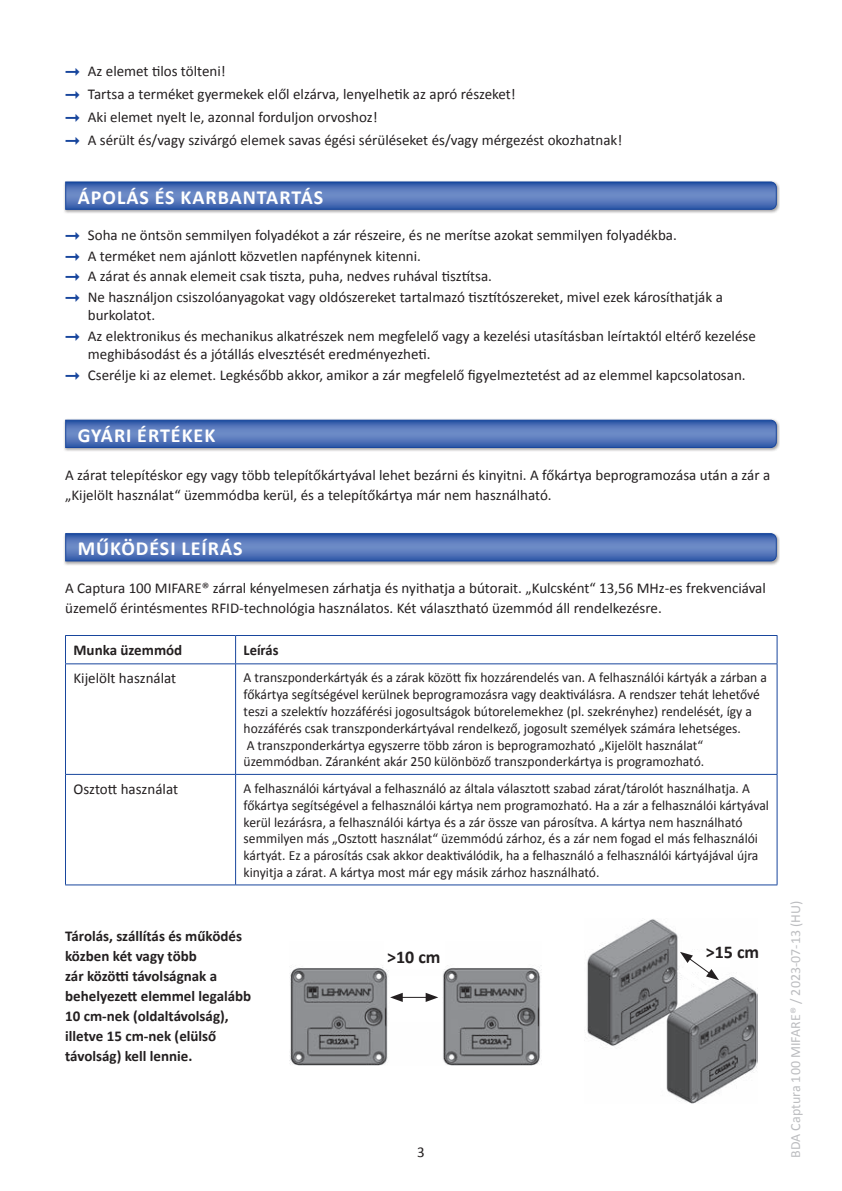
<style>
.page{position:relative;width:842px;height:1191px;background:#fff}
.page>*{position:absolute;margin:0;border:0;box-sizing:border-box;transform-origin:0 0}
.t1{font:700 20px "Calibri";letter-spacing:.05em;color:#fff}
.t2{font:700 18px "Calibri";color:#231f20}
.t3{font:15px/20.8px "Calibri";color:#231f20}
.t4{font:700 15px/20px "Calibri";color:#231f20}
.t5{font:14px/16.8px "Calibri";color:#231f20}
.t6{font:14px "Calibri";color:#bcbdc0}
</style>
<div class="page">
<div style="left:63px;top:418px;width:717px;height:34px;background:#231f20;opacity:.4"></div>
<svg style="left:65px;top:419px;width:712px;height:29px"></svg>
<div style="left:63px;top:180px;width:717px;height:34px;background:#231f20;opacity:.4"></div>
<svg style="left:65px;top:181px;width:712px;height:29px"></svg>
<div style="left:63px;top:532px;width:717px;height:34px;background:#231f20;opacity:.4"></div>
<svg style="left:65px;top:532px;width:712px;height:30px"></svg>
<svg style="left:236px;top:664px;width:541px;height:220px"></svg>
<svg style="left:65px;top:636px;width:1px;height:27px"></svg>
<hr style="left:65px;top:635px;width:171px;height:1px;background:#18469d">
<hr style="left:236px;top:635px;width:541px;height:1px;background:#18469d">
<svg style="left:235px;top:636px;width:1px;height:27px"></svg>
<svg style="left:777px;top:636px;width:1px;height:27px"></svg>
<hr style="left:65px;top:664px;width:1px;height:110px;background:#18469d">
<hr style="left:65px;top:774px;width:1px;height:110px;background:#18469d">
<hr style="left:65px;top:663px;width:171px;height:1px;background:#18469d">
<hr style="left:65px;top:774px;width:171px;height:1px;background:#18469d">
<hr style="left:65px;top:884px;width:171px;height:1px;background:#18469d">
<hr style="left:235px;top:664px;width:1px;height:110px;background:#18469d">
<hr style="left:235px;top:774px;width:1px;height:110px;background:#18469d">
<hr style="left:236px;top:663px;width:541px;height:1px;background:#18469d">
<hr style="left:777px;top:664px;width:1px;height:110px;background:#18469d">
<hr style="left:777px;top:774px;width:1px;height:110px;background:#18469d">
<hr style="left:236px;top:774px;width:541px;height:1px;background:#18469d">
<hr style="left:236px;top:884px;width:541px;height:1px;background:#18469d">
<img style="left:289px;top:965px;width:252px;height:100px">
<div style="left:384px;top:939px;width:60px;height:30px;background:#fff"></div>
<div style="left:390px;top:976px;width:51px;height:45px;background:#fff"></div>
<svg style="left:390px;top:992px;width:48px;height:10px"></svg>
<img style="left:587px;top:919px;width:171px;height:184px">
<div style="left:685px;top:952px;width:45px;height:15px;background:#fff"></div>
<svg style="left:677px;top:951px;width:42px;height:40px"></svg>
<p class="t3" style="left:88px;top:59px;width:536px;line-height:22.8px">Az elemet tilos tölteni!<br>Tartsa a terméket gyermekek elől elzárva, lenyelhetik az apró részeket!<br>Aki elemet nyelt le, azonnal forduljon orvoshoz!<br>A sérült és/vagy szivárgó elemek savas égési sérüléseket és/vagy mérgezést okozhatnak!</p>
<h1 class="t1" style="left:78px;top:185px;width:247px">ÁPOLÁS ÉS KARBANTARTÁS</h1>
<p class="t3" style="left:88px;top:224px;width:636px">Soha ne öntsön semmilyen folyadékot a zár részeire, és ne merítse azokat semmilyen folyadékba.<br>A terméket nem ajánlott közvetlen napfénynek kitenni.<br>A zárat és annak elemeit csak tiszta, puha, nedves ruhával tisztítsa.<br>Ne használjon csiszolóanyagokat vagy oldószereket tartalmazó tisztítószereket, mivel ezek károsíthatják a</p>
<p class="t3" style="left:88px;top:304px;width:669px">burkolatot.<br>Az elektronikus és mechanikus alkatrészek nem megfelelő vagy a kezelési utasításban leírtaktól eltérő kezelése</p>
<p class="t3" style="left:88px;top:343px;width:659px">meghibásodást és a jótállás elvesztését eredményezheti.<br>Cserélje ki az elemet. Legkésőbb akkor, amikor a zár megfelelő figyelmeztetést ad az elemmel kapcsolatosan.</p>
<h1 class="t1" style="left:78px;top:423px;width:139px">GYÁRI ÉRTÉKEK</h1>
<p class="t3" style="left:65px;top:464px;width:706px;line-height:20px">A zárat telepítéskor egy vagy több telepítőkártyával lehet bezárni és kinyitni. A főkártya beprogramozása után a zár a „Kijelölt használat“ üzemmódba kerül, és a telepítőkártya már nem használható.</p>
<h1 class="t1" style="left:78px;top:536px;width:166px">MŰKÖDÉSI LEÍRÁS</h1>
<p class="t3" style="left:65px;top:577px;width:702px;line-height:20px">A Captura 100 MIFARE® zárral kényelmesen zárhatja és nyithatja a bútorait. „Kulcsként“ 13,56 MHz-es frekvenciával üzemelő érintésmentes RFID-technológia használatos. Két választható üzemmód áll rendelkezésre.</p>
<p class="t4" style="left:73px;top:639px;width:110px">Munka üzemmód</p>
<p class="t4" style="left:244px;top:639px;width:36px">Leírás</p>
<p class="t3" style="left:73px;top:667px;width:104px">Kijelölt használat</p>
<p class="t5" style="left:244px;top:668px;width:525px">A transzponderkártyák és a zárak között fix hozzárendelés van. A felhasználói kártyák a zárban a főkártya segítségével kerülnek beprogramozásra vagy deaktiválásra. A rendszer tehát lehetővé teszi a szelektív hozzáférési jogosultságok bútorelemekhez (pl. szekrényhez) rendelését, így a hozzáférés csak transzponderkártyával rendelkező, jogosult személyek számára lehetséges.<br>A transzponderkártya egyszerre több záron is beprogramozható „Kijelölt használat“ üzemmódban. Záranként akár 250 különböző transzponderkártya is programozható.</p>
<p class="t3" style="left:73px;top:777px;width:106px">Osztott használat</p>
<p class="t5" style="left:244px;top:779px;width:527px">A felhasználói kártyával a felhasználó az általa választott szabad zárat/tárolót használhatja. A főkártya segítségével a felhasználói kártya nem programozható. Ha a zár a felhasználói kártyával kerül lezárásra, a felhasználói kártya és a zár össze van párosítva. A kártya nem használható semmilyen más „Osztott használat“ üzemmódú zárhoz, és a zár nem fogad el más felhasználói kártyát. Ez a párosítás csak akkor deaktiválódik, ha a felhasználó a felhasználói kártyájával újra kinyitja a zárat. A kártya most már egy másik zárhoz használható.</p>
<p class="t4" style="left:65px;top:925px;width:188px">Tárolás, szállítás és működés közben két vagy több<br>zár közötti távolságnak a behelyezett elemmel legalább<br>10 cm-nek (oldaltávolság), illetve 15 cm-nek (elülső távolság) kell lennie.</p>
<p class="t2" style="left:387px;top:946px;width:55px">&gt;10 cm</p>
<p class="t2" style="left:706px;top:940px;width:55px">&gt;15 cm</p>
<p class="t3" style="left:417px;top:1141px;width:9px">3</p>
<p class="t6" style="left:787px;top:1157px;width:258px;rotate:-90deg">BDA Captura 100 MIFARE® / 2023-07-13 (HU)</p>
</div>
